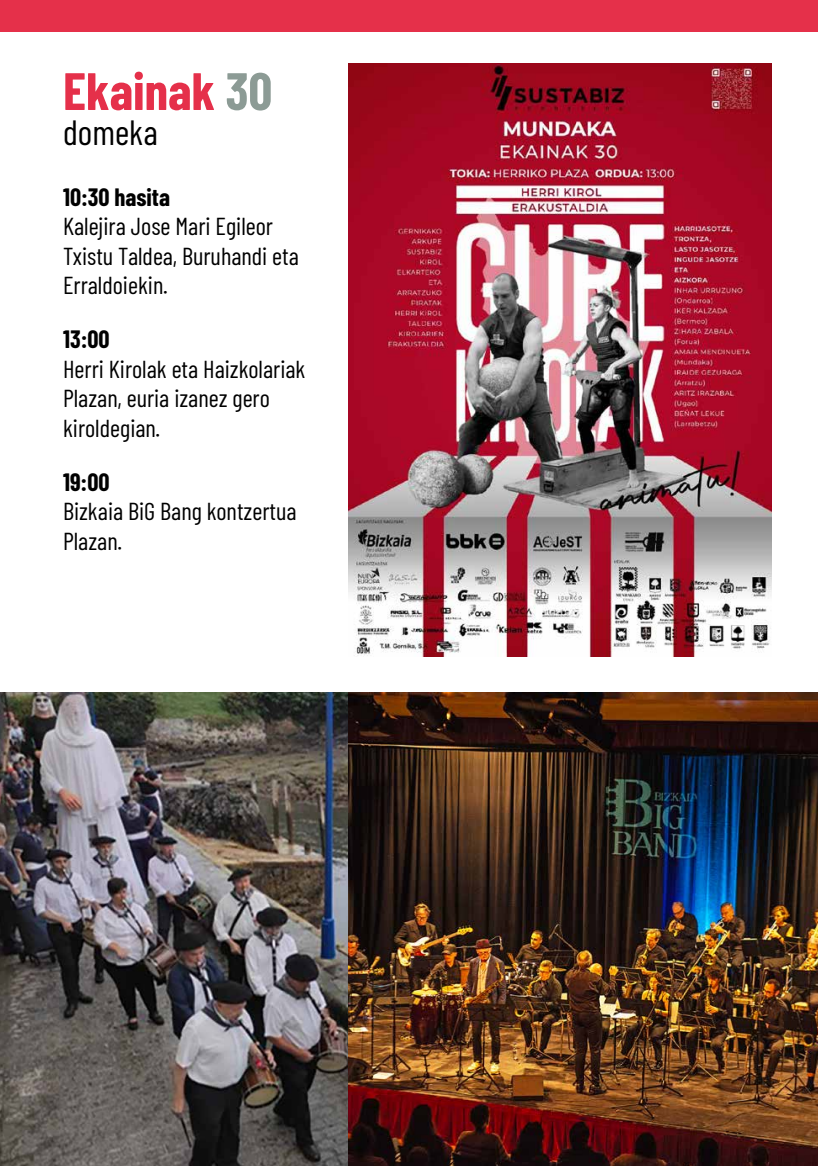
<style>
.page{position:relative;width:819px;height:1166px;background:#fff}
.page>*{position:absolute;margin:0;border:0;box-sizing:border-box;transform-origin:0 0}
.t1{font:700 52.5px "Barlow Condensed";color:#e5304a}
.t2{font:35px "Barlow Condensed";color:#000}
.t3{font:24.5px/29.4px "Barlow Condensed";color:#000}
.t4{font:700 24.5px "Barlow Condensed";color:#000}
.s1{color:#8c9b95}
</style>
<div class="page">
<div style="left:0;top:0;width:817px;height:32px;background:#e5304a"></div>
<img style="left:0;top:692px;width:349px;height:474px">
<img style="left:349px;top:63px;width:422px;height:593px">
<img style="left:349px;top:692px;width:468px;height:474px">
<h1 class="t1" style="left:63px;top:57px;width:211px">Ekainak <span class="s1">30</span></h1>
<h2 class="t2" style="left:63px;top:110px;width:96px">domeka</h2>
<p class="t4" style="left:63px;top:181px;width:108px">10:30 hasita</p>
<p class="t3" style="left:63px;top:211px;width:237px">Kalejira Jose Mari Egileor<br>Txistu Taldea, Buruhandi eta<br>Erraldoiekin.</p>
<p class="t4" style="left:63px;top:324px;width:48px">13:00</p>
<p class="t3" style="left:63px;top:353px;width:244px">Herri Kirolak eta Haizkolariak<br>Plazan, euria izanez gero kiroldegian.</p>
<p class="t4" style="left:63px;top:466px;width:48px">19:00</p>
<p class="t3" style="left:63px;top:496px;width:235px">Bizkaia BiG Bang kontzertua<br>Plazan.</p>
</div>
